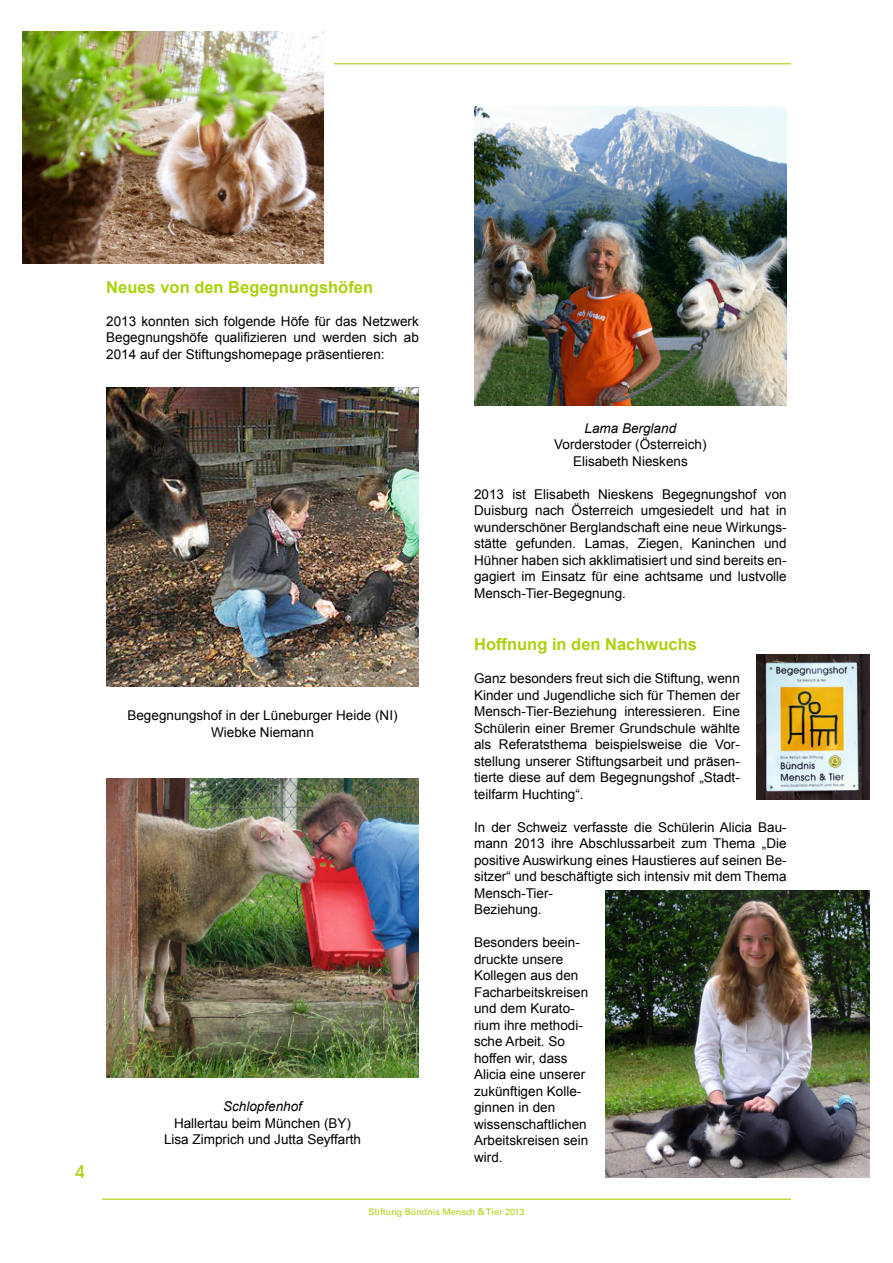
<style>
.page{position:relative;width:893px;height:1263px;background:#fff}
.page>*{position:absolute;margin:0;border:0;box-sizing:border-box;transform-origin:0 0}
.t1{font:500 18px "Avant Garde IT Cby BT";color:#aad20c}
.H2__Überschrift_1{font:700 16.5px "Arial";color:#aad20c}
.P__Fließtext{font:13.5px/16.5px "Arial";color:#000;text-align:justify}
.P__Fließtext-2{font:italic 13.5px "Arial";color:#000}
.t2{font:9px "Univers";color:#aad20c}
</style>
<div class="page">
<hr style="left:102px;top:63px;width:689px;height:1px;background:#aad20c">
<hr style="left:102px;top:1198px;width:689px;height:2px;background:#aad20c">
<img style="left:106px;top:387px;width:313px;height:300px">
<img style="left:474px;top:106px;width:313px;height:300px">
<div style="left:323px;top:52px;width:10px;height:25px;background:#fff"></div>
<img style="left:106px;top:778px;width:313px;height:300px">
<img style="left:757px;top:655px;width:113px;height:145px">
<img style="left:606px;top:891px;width:264px;height:287px">
<img style="left:23px;top:32px;width:300px;height:232px">
<h2 class="H2__Überschrift_1" style="left:106px;top:276px;width:268px">Neues von den Begegnungshöfen</h2>
<p class="P__Fließtext" style="left:106px;top:313px;width:314px">2013 konnten sich folgende Höfe für das Netzwerk Begegnungshöfe qualifizieren und werden sich ab 2014 auf der Stiftungshomepage präsentieren:</p>
<h1 class="t1" style="left:75px;top:1160px;width:12px">4</h1>
<p class="P__Fließtext" style="left:127px;top:707px;width:272px">Begegnungshof in der Lüneburger Heide (NI)</p>
<p class="P__Fließtext" style="left:211px;top:724px;width:104px">Wiebke Niemann</p>
<p class="P__Fließtext-2" style="left:223px;top:1098px;width:80px">Schlopfenhof</p>
<p class="P__Fließtext" style="left:174px;top:1115px;width:179px">Hallertau beim München (BY)</p>
<p class="P__Fließtext" style="left:164px;top:1131px;width:199px">Lisa Zimprich und Jutta Seyffarth</p>
<p class="P__Fließtext-2" style="left:585px;top:419px;width:93px">Lama Bergland</p>
<p class="P__Fließtext" style="left:554px;top:436px;width:154px">Vorderstoder (Österreich)</p>
<p class="P__Fließtext" style="left:573px;top:453px;width:116px">Elisabeth Nieskens</p>
<p class="P__Fließtext" style="left:474px;top:486px;width:314px">2013 ist Elisabeth Nieskens Begegnungshof von Duisburg nach Österreich umgesiedelt und hat in wunderschöner Berglandschaft eine neue Wirkungs&shy;stätte gefunden. Lamas, Ziegen, Kaninchen und Hühner haben sich akklimatisiert und sind bereits en&shy;gagiert im Einsatz für eine achtsame und lustvolle Mensch-Tier-Begegnung.</p>
<h2 class="H2__Überschrift_1" style="left:474px;top:633px;width:224px">Hoffnung in den Nachwuchs</h2>
<p class="P__Fließtext" style="left:474px;top:670px;width:267px">Ganz besonders freut sich die Stiftung, wenn Kinder und Jugendliche sich für Themen der Mensch-Tier-Beziehung interessieren. Eine Schülerin einer Bremer Grundschule wählte als Referatsthema beispielsweise die Vor&shy;stellung unserer Stiftungsarbeit und präsen&shy;tierte diese auf dem Begegnungshof „Stadt&shy;teilfarm Huchting“.</p>
<p class="P__Fließtext" style="left:474px;top:819px;width:314px">In der Schweiz verfasste die Schülerin Alicia Bau&shy;mann 2013 ihre Abschlussarbeit zum Thema „Die positive Auswirkung eines Haustieres auf seinen Be&shy;sitzer“ und beschäftigte sich intensiv mit dem Thema</p>
<p class="P__Fließtext" style="left:474px;top:885px;width:81px">Mensch-Tier-<br>Beziehung.</p>
<p class="P__Fließtext" style="left:474px;top:934px;width:116px;text-align:left">Besonders beein&shy;druckte unsere<br>Kollegen aus den<br>Facharbeitskreisen und dem Kurato&shy;rium ihre methodi&shy;sche Arbeit. So hoffen wir, dass<br>Alicia eine unserer zukünftigen Kolle&shy;ginnen in den wissenschaftlichen<br>Arbeitskreisen sein wird.</p>
<p class="t2" style="left:369px;top:1206px;width:157px">Stiftung Bündnis Mensch &amp; Tier 2013</p>
</div>
